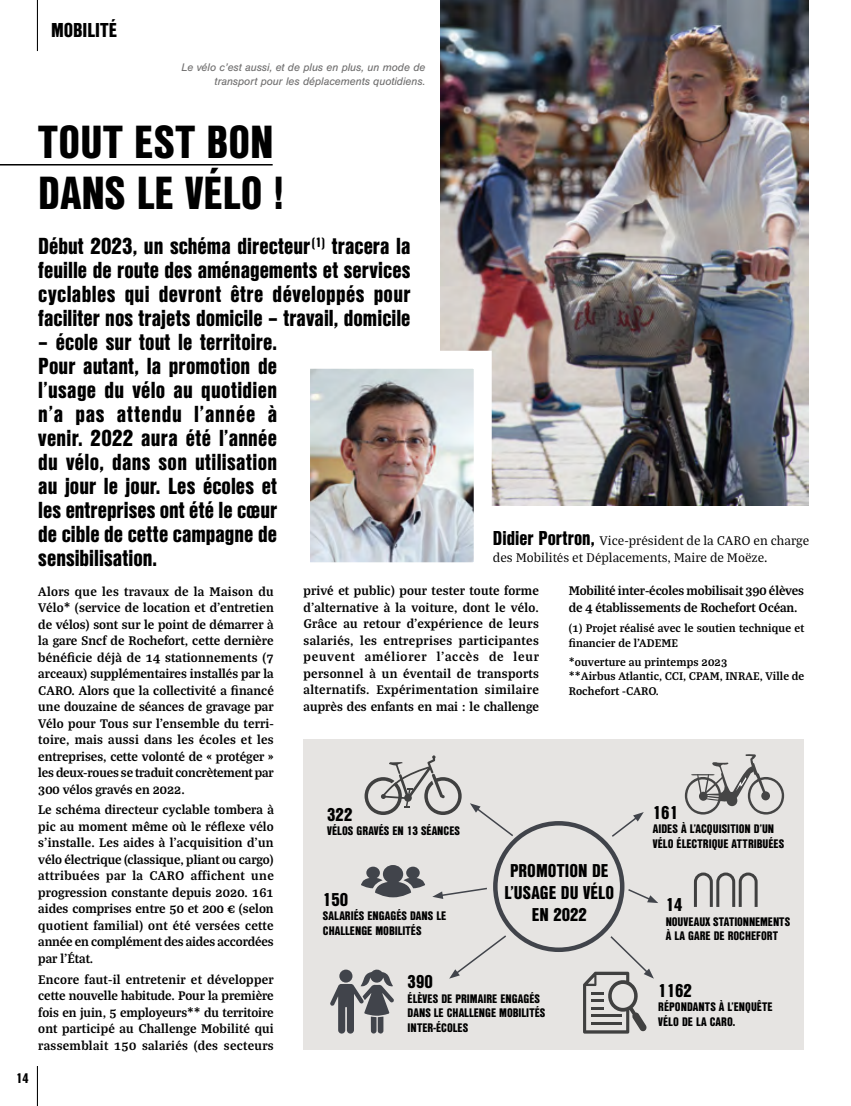
<style>
.page{position:relative;width:851px;height:1106px;background:#fff}
.page>*{position:absolute;margin:0;border:0;box-sizing:border-box;transform-origin:0 0}
.t1{font:900 45px/51px "Nimbus San Con L";color:#000}
.t2{font:900 22.5px/24px "Nimbus San Con L";color:#000;text-align:justify}
.t3{font:900 19.5px "Nimbus San Con L";color:#000}
.t4{font:900 18px/21.6px "Nimbus San Con L";color:#000;text-align:center}
.t5{font:700 13.5px/16.5px "Bagatela";letter-spacing:-.005em;color:#000;text-align:justify}
.t6{font:13.5px/16.5px "Bagatela";color:#000}
.t7{font:900 13.5px "Nimbus San Con L";color:#000}
.t8{font:900 12px/14.4px "Nimbus San Con L";color:#000}
.t9{font:700 12px/14.7px "Bagatela";letter-spacing:.01em;color:#000}
.t10{font:italic 11.4px/13.5px "Nimbus San";letter-spacing:-.005em;color:#706f6f;text-align:right}
.s1{font-family:"Nimbus San Con L";font-weight:900;font-size:19.5px}
</style>
<div class="page">
<hr style="left:37px;top:1066px;width:1px;height:40px;background:#000">
<hr style="left:37px;top:0;width:1px;height:51px;background:#000">
<hr style="left:0;top:164px;width:272px;height:1px;background:#000">
<img style="left:440px;top:0;width:368px;height:505px">
<div style="left:303px;top:739px;width:501px;height:311px;background:#e6e4e2"></div>
<svg style="left:684px;top:754px;width:100px;height:60px"></svg>
<svg style="left:364px;top:755px;width:97px;height:60px"></svg>
<svg style="left:470px;top:803px;width:43px;height:34px"></svg>
<svg style="left:432px;top:887px;width:55px;height:12px"></svg>
<svg style="left:628px;top:889px;width:30px;height:14px"></svg>
<svg style="left:449px;top:935px;width:57px;height:43px"></svg>
<svg style="left:612px;top:812px;width:31px;height:25px"></svg>
<svg style="left:583px;top:934px;width:70px;height:99px"></svg>
<svg style="left:693px;top:872px;width:65px;height:35px"></svg>
<svg style="left:361px;top:865px;width:64px;height:32px"></svg>
<div style="left:493px;top:821px;width:131px;height:131px;border:4px solid #41444b;border-radius:50%"></div>
<svg style="left:330px;top:969px;width:64px;height:65px"></svg>
<img style="left:310px;top:342px;width:190px;height:221px">
<h3 class="t3" style="left:51px;top:15px;width:68px">MOBILITÉ</h3>
<p class="t10" style="left:181px;top:61px;width:245px">Le vélo c’est aussi, et de plus en plus, un mode de transport pour les déplacements quotidiens.</p>
<p class="t7" style="left:16px;top:1068px;width:14px">14</p>
<h1 class="t1" style="left:38px;top:114px;width:246px">TOUT EST BON<br>DANS LE VÉLO !</h1>
<h2 class="t2" style="left:38px;top:233px;width:374px">Début 2023, un schéma directeur<sup>(1)</sup> tracera la feuille de route des aménagements et services cyclables qui devront être développés pour faciliter nos trajets domicile – travail, domicile</h2>
<p class="t2" style="left:38px;top:329px;width:240px">– école sur tout le territoire.<br>Pour autant, la promotion de l’usage du vélo au quotidien n’a pas attendu l’année à venir. 2022 aura été l’année du vélo, dans son utilisation au jour le jour. Les écoles et les entreprises ont été le cœur de cible de cette campagne de sensibilisation.</p>
<p class="t5" style="left:38px;top:582px;width:237px">Alors que les travaux de la Maison du Vélo* (service de location et d’entretien de vélos) sont sur le point de démarrer à la gare Sncf de Rochefort, cette dernière bénéficie déjà de 14 stationnements (7 arceaux) supplémentaires installés par la CARO. Alors que la collectivité a financé une douzaine de séances de gravage par Vélo pour Tous sur l’ensemble du terri&shy;toire, mais aussi dans les écoles et les entreprises, cette volonté de « protéger » les deux-roues se traduit concrètement par 300 vélos gravés en 2022.</p>
<p class="t5" style="left:38px;top:801px;width:237px">Le schéma directeur cyclable tombera à pic au moment même où le réflexe vélo s’installe. Les aides à l’acquisition d’un vélo électrique (classique, pliant ou cargo) attribuées par la CARO affichent une progression constante depuis 2020. 161 aides comprises entre 50 et 200 € (selon quotient familial) ont été versées cette année en complément des aides accordées par l’État.</p>
<p class="t5" style="left:38px;top:970px;width:237px">Encore faut-il entretenir et développer cette nouvelle habitude. Pour la première fois en juin, 5 employeurs** du territoire ont participé au Challenge Mobilité qui rassemblait 150 salariés (des secteurs</p>
<p class="t6" style="left:493px;top:531px;width:317px"><span class="s1">Didier Portron,</span> Vice-président de la CARO en charge des Mobilités et Déplacements, Maire de Moëze.</p>
<p class="t5" style="left:303px;top:582px;width:237px">privé et public) pour tester toute forme d’alternative à la voiture, dont le vélo.<br>Grâce au retour d’expérience de leurs salariés, les entreprises participantes peuvent améliorer l’accès de leur personnel à un éventail de transports alternatifs. Expérimentation similaire auprès des enfants en mai : le challenge</p>
<p class="t5" style="left:568px;top:582px;width:237px">Mobilité inter-écoles mobilisait 390 élèves de 4 établissements de Rochefort Océan.</p>
<p class="t9" style="left:568px;top:620px;width:237px">(1) Projet réalisé avec le soutien technique et financier de l'ADEME</p>
<p class="t9" style="left:568px;top:653px;width:237px">*ouverture au printemps 2023<br>**Airbus Atlantic, CCI, CPAM, INRAE, Ville de<br>Rochefort -CARO.</p>
<h3 class="t4" style="left:652px;top:801px;width:27px">161</h3>
<p class="t8" style="left:652px;top:821px;width:133px">AIDES À L’ACQUISITION D’UN<br>VÉLO ÉLECTRIQUE ATTRIBUÉES</p>
<h3 class="t4" style="left:327px;top:802px;width:27px">322</h3>
<p class="t8" style="left:327px;top:823px;width:134px">VÉLOS GRAVÉS EN 13 SÉANCES</p>
<h3 class="t4" style="left:504px;top:859px;width:111px">PROMOTION DE<br>L’USAGE DU VÉLO<br>EN 2022</h3>
<h3 class="t4" style="left:323px;top:888px;width:27px">150</h3>
<p class="t8" style="left:323px;top:908px;width:125px">SALARIÉS ENGAGÉS DANS LE<br>CHALLENGE MOBILITÉS</p>
<h3 class="t4" style="left:665px;top:893px;width:18px">14</h3>
<p class="t8" style="left:665px;top:913px;width:126px">NOUVEAUX STATIONNEMENTS<br>À LA GARE DE ROCHEFORT</p>
<h3 class="t4" style="left:407px;top:970px;width:27px">390</h3>
<p class="t8" style="left:407px;top:990px;width:139px">ÉLÈVES DE PRIMAIRE ENGAGÉS<br>DANS LE CHALLENGE MOBILITÉS<br>INTER-ÉCOLES</p>
<h3 class="t4" style="left:658px;top:978px;width:35px">1162</h3>
<p class="t8" style="left:658px;top:999px;width:116px">RÉPONDANTS À L’ENQUÊTE<br>VÉLO DE LA CARO.</p>
</div>
